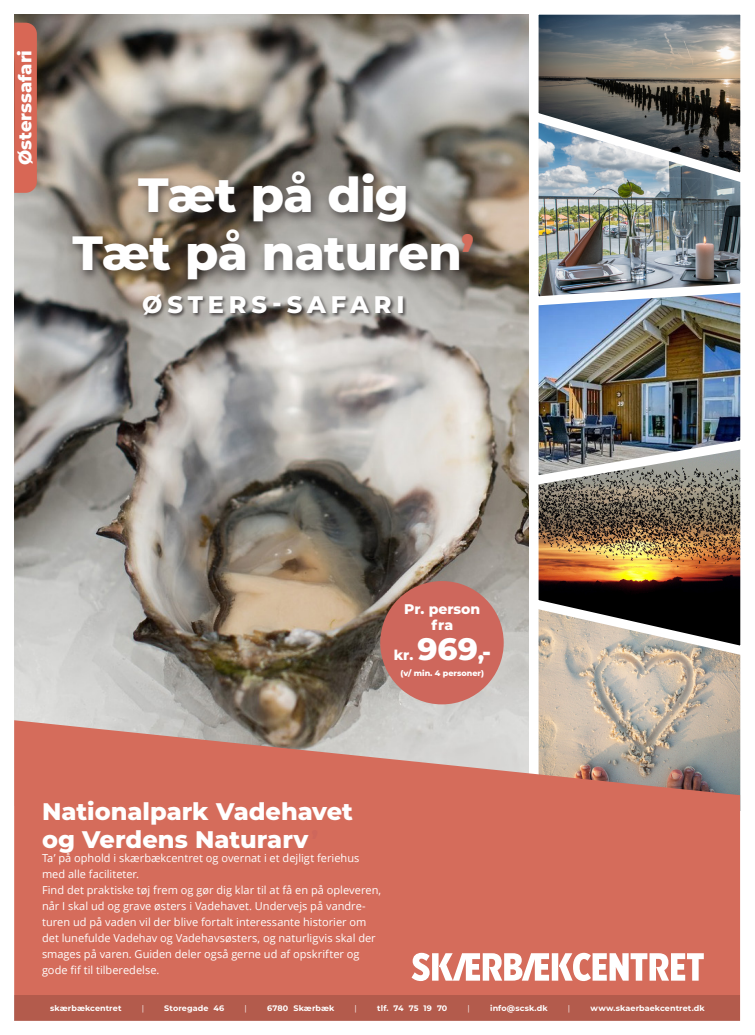
<style>
.page{position:relative;width:755px;height:1035px;background:#fff}
.page>*{position:absolute;margin:0;border:0;box-sizing:border-box;transform-origin:0 0}
.t1{font:800 48px "Montserrat";letter-spacing:-.015em;color:#fff}
.t2{font:800 24px/28px "Montserrat";color:#fff}
.t3{font:800 24px "Montserrat";letter-spacing:.205em;color:#fff}
.t4{font:800 18px "Montserrat";color:#fff}
.t5{font:800 14px "Montserrat";color:#fff}
.t6{font:11px/16px "Open Sans";color:#fff}
.t7{font:700 8px "Montserrat";letter-spacing:.01em;color:#fff}
.t8{font:800 8px "Montserrat";color:#fff}
.t9{font:8px "Montserrat";color:#fff}
.s1{color:#d46c5b}
.s2{font-size:31px}
.s3{font-size:23px}
.s4{color:#ce675c}
</style>
<div class="page">
<img style="left:14px;top:14px;width:510px;height:706px">
<svg style="left:524px;top:662px;width:217px;height:205px;background:#c9bcad"></svg>
<img style="left:524px;top:491px;width:217px;height:171px">
<img style="left:524px;top:311px;width:217px;height:180px">
<img style="left:524px;top:191px;width:217px;height:120px">
<img style="left:524px;top:14px;width:217px;height:177px">
<svg style="left:14px;top:720px;width:725px;height:275px;background:#d07566"></svg>
<div style="left:14px;top:995px;width:725px;height:25px;background:#b35b4c"></div>
<div style="left:66px;top:167px;width:417px;height:125px;background:#231f20;opacity:.7"></div>
<div style="left:141px;top:294px;width:266px;height:26px;background:#231f20;opacity:.7"></div>
<div style="left:380px;top:581px;width:123px;height:123px;background:#ce675c;border-radius:50%"></div>
<svg style="left:14px;top:23px;width:23px;height:170px;background:#d56755"></svg>
<svg style="left:411px;top:953px;width:292px;height:28px"></svg>
<p class="t4" style="left:12px;top:165px;width:117px;rotate:-90deg">Østerssafari</p>
<p class="t1" style="left:138px;top:160px;width:272px">Tæt på dig</p>
<p class="t1" style="left:72px;top:218px;width:403px">Tæt på naturen<span class="s1">’</span></p>
<p class="t3" style="left:142px;top:287px;width:264px">ØSTERS-SAFARI</p>
<p class="t5" style="left:404px;top:599px;width:77px">Pr. person</p>
<p class="t5" style="left:431px;top:615px;width:23px">fra</p>
<p class="t5" style="left:393px;top:645px;width:99px">kr. <span class="s2">969</span><span class="s3">,-</span></p>
<p class="t8" style="left:400px;top:668px;width:85px">(v/ min. 4 personer)</p>
<p class="t2" style="left:42px;top:796px;width:312px">Nationalpark Vadehavet og Verdens Naturarv<span class="s4">’</span></p>
<p class="t6" style="left:42px;top:850px;width:318px">Ta’ på ophold i skærbækcentret og overnat i et dejligt feriehus med alle faciliteter.</p>
<p class="t6" style="left:42px;top:882px;width:340px">Find det praktiske tøj frem og gør dig klar til at få en på opleveren, når I skal ud og grave østers i Vadehavet. Undervejs på vandre&shy;turen ud på vaden vil der blive fortalt interessante historier om det lunefulde Vadehav og Vadehavsøsters, og naturligvis skal der smages på varen. Guiden deler også gerne ud af opskrifter og gode fif til tilberedelse.</p>
<p class="t7" style="left:50px;top:1002px;width:73px">skærbækcentret</p>
<p class="t9" style="left:142px;top:1002px;width:4px">|</p>
<p class="t7" style="left:164px;top:1002px;width:61px">Storegade 46</p>
<p class="t9" style="left:244px;top:1002px;width:4px">|</p>
<p class="t7" style="left:267px;top:1002px;width:69px">6780 Skærbæk</p>
<p class="t9" style="left:354px;top:1002px;width:4px">|</p>
<p class="t7" style="left:377px;top:1002px;width:72px">tlf. 74 75 19 70</p>
<p class="t9" style="left:467px;top:1002px;width:4px">|</p>
<p class="t7" style="left:490px;top:1002px;width:59px">info@scsk.dk</p>
<p class="t9" style="left:567px;top:1002px;width:4px">|</p>
<p class="t7" style="left:590px;top:1002px;width:116px">www.skaerbaekcentret.dk</p>
</div>
